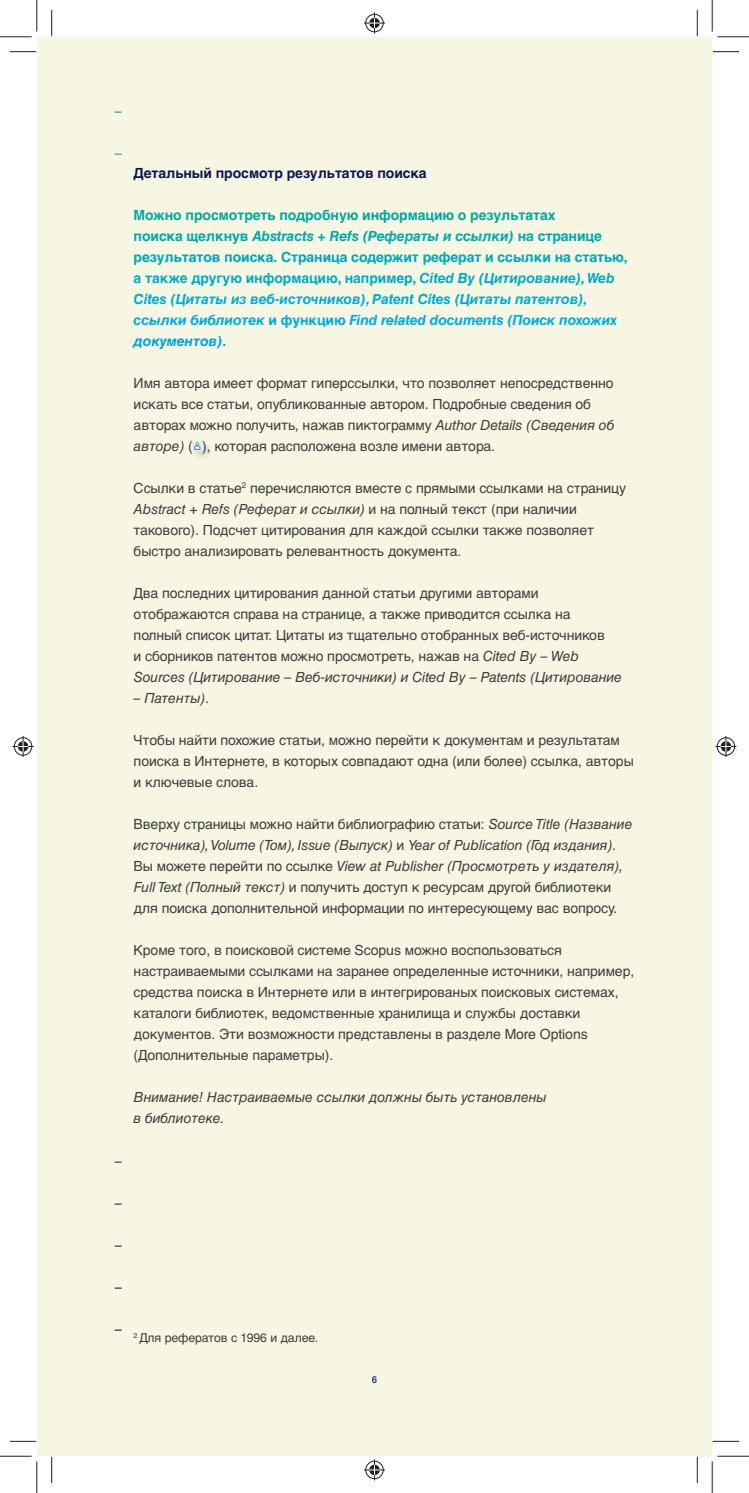
<style>
.page{position:relative;width:749px;height:1493px;background:#fff}
.page>*{position:absolute;margin:0;border:0;box-sizing:border-box;transform-origin:0 0}
.t1{font:14px/21px "Helvetica LTCYR";letter-spacing:-.005em;color:#3e3e3f}
.t2{font:700 14px/21px "Helvetica LTCYR";letter-spacing:-.005em;color:#0ab}
.t3{font:italic 14px/21px "Helvetica LTCYR";letter-spacing:-.005em;color:#3e3e3f}
.t4{font:700 14px "Helvetica LTCYR";letter-spacing:-.005em;color:#091855}
.t5{font:14px "Helvetica LTCYR";color:#00a491}
.t6{font:14px "Helvetica LTCYR";color:#00a499}
.t7{font:14px "Helvetica LTCYR";color:#182a63}
.t8{font:14px "Helvetica LTCYR";color:#14255d}
.t9{font:14px "Helvetica LTCYR";color:#0f2057}
.t10{font:14px "Helvetica LTCYR";color:#0b1b51}
.t11{font:14px "Helvetica LTCYR";color:#0a194e}
.t12{font:12.25px "Helvetica LTCYR";letter-spacing:-.005em;color:#3e3e3f}
.t13{font:700 9.62px "Helvetica LTCYR";color:#253f8e}
.s1{color:#00a99d}
.s2{color:#00a9a0}
.s3{color:#00a9a1}
.s4{color:#00a9ac}
.s5{color:#00aaaf}
.s6{font-style:italic;color:#00a9ab}
.s7{font-style:italic;color:#00aaaf}
.s8{font-style:italic;color:#00a9ac}
.s9{color:#00aabe}
.s10{color:#00aaba}
.s11{color:#00aabd}
.s12{color:#00abc9}
.s13{color:#00abc8}
.s14{font-style:italic;color:#00abc8}
.s15{font-style:italic;color:#00abc9}
.s16{font-style:italic;color:#00abd4}
.s17{font-style:italic;color:#00acd7}
.s18{font-style:italic;color:#00acd8}
.s19{font-style:italic;color:#00ade4}
.s20{font-style:italic;color:#00ade8}
.s21{color:#00ade7}
.s22{color:#00ade4}
.s23{font-style:italic;color:#00a9e9}
.s24{font-style:italic;color:#00aaea}
.s25{color:#00a6e6}
.s26{font-style:italic}
.s27{font-style:normal}
</style>
<div class="page">
<div style="left:697px;top:37px;width:14px;height:1418px;background:#f7f6e3"></div>
<div style="left:37px;top:37px;width:660px;height:1418px;background:#f7f6e3"></div>
<svg style="left:372px;top:1375px;width:4px;height:7px"></svg>
<div style="left:184px;top:440px;width:8px;height:14px;background:#f7f6e3"></div>
<img style="left:192px;top:440px;width:26px;height:27px">
<svg style="left:192px;top:440px;width:10px;height:14px"></svg>
<svg style="left:10px;top:51px;width:26px;height:1px"></svg>
<svg style="left:712px;top:51px;width:26px;height:1px"></svg>
<svg style="left:10px;top:1440px;width:26px;height:1px"></svg>
<svg style="left:713px;top:1440px;width:25px;height:1px"></svg>
<svg style="left:51px;top:10px;width:1px;height:26px"></svg>
<svg style="left:51px;top:1456px;width:1px;height:26px"></svg>
<svg style="left:696px;top:10px;width:1px;height:26px"></svg>
<svg style="left:696px;top:1456px;width:1px;height:26px"></svg>
<hr style="left:0;top:36px;width:32px;height:1px;background:#231f20">
<hr style="left:717px;top:36px;width:31px;height:1px;background:#231f20">
<hr style="left:0;top:1455px;width:32px;height:1px;background:#231f20">
<hr style="left:717px;top:1455px;width:31px;height:1px;background:#231f20">
<hr style="left:36px;top:0;width:1px;height:32px;background:#231f20">
<hr style="left:36px;top:1461px;width:1px;height:31px;background:#231f20">
<hr style="left:711px;top:0;width:1px;height:32px;background:#231f20">
<hr style="left:711px;top:1461px;width:1px;height:31px;background:#231f20">
<svg style="left:364px;top:13px;width:21px;height:21px"></svg>
<svg style="left:364px;top:1459px;width:21px;height:21px"></svg>
<svg style="left:13px;top:736px;width:21px;height:21px"></svg>
<svg style="left:715px;top:736px;width:21px;height:21px"></svg>
<p class="t5" style="left:115px;top:105px;width:8px">–</p>
<p class="t6" style="left:115px;top:147px;width:8px">–</p>
<p class="t4" style="left:133px;top:167px;width:294px">Детальный просмотр результатов поиска</p>
<p class="t2" style="left:133px;top:205px;width:495px"><span class="s1">М</span><span class="s2">ож</span><span class="s1">но просмотреть под</span><span class="s3">роб</span><span class="s1">ную инф</span><span class="s3">ор</span><span class="s1">мацию о результатах<br></span><span class="s4">поиска</span> <span class="s5">ще</span><span class="s4">лкнув</span> <span class="s6">Abstracts</span> <span class="s7">+</span> <span class="s6">Refs (Реф</span><span class="s8">ераты и ссыл</span><span class="s6">ки)</span> <span class="s5">на ст</span><span class="s4">ранице </span>результатов поиска<span class="s9">. С</span>траница содержит р<span class="s10">ефе</span>рат <span class="s11">и</span> ссылки <span class="s9">на ст</span>атью<span class="s9">, </span><span class="s12">а также другую</span> <span class="s13">инф</span><span class="s12">ормацию, например,</span> <span class="s14">Cited By (Ци</span><span class="s15">тирование</span><span class="s14">),Web </span><span class="s16">Cit</span><span class="s17">es</span> <span class="s16">(Ц</span><span class="s18">и</span><span class="s17">таты из веб-источнико</span><span class="s18">в),</span> <span class="s17">Pa</span><span class="s16">t</span><span class="s17">en</span><span class="s16">t Cit</span><span class="s17">e</span><span class="s18">s (</span><span class="s16">Ц</span><span class="s18">ит</span><span class="s17">аты патентов</span><span class="s16">)</span><span class="s18">, </span><span class="s19">ссылки</span> <span class="s20">би</span><span class="s19">блиотек</span> <span class="s21">и</span> <span class="s22">функцию</span> <span class="s19">Find related</span> <span class="s20">do</span><span class="s19">cuments (Поиск похожих </span><span class="s23">документо</span><span class="s24">в)</span><span class="s25">.</span></p>
<p class="t1" style="left:133px;top:373px;width:482px">Имя автора имеет формат гиперссылки, что позволяет непосредственно искать все статьи, опубликованные автором. Подробные сведения об авторах можно получить, нажав пиктограмму <span class="s26">Author Details (Сведения об авторе)</span> ( ), которая расположена возле имени автора.</p>
<p class="t1" style="left:133px;top:478px;width:493px">Ссылки в статье<sup>2</sup> перечисляются вместе с прямыми ссылками на страницу <span class="s26">Abstract + Refs (Реферат и ссылки)</span> и на полный текст (при наличии такового). Подсчет цитирования для каждой ссылки также позволяет быстро анализировать релевантность документа.</p>
<p class="t1" style="left:133px;top:583px;width:489px">Два последних цитирования данной статьи другими авторами отображаются справа на странице, а также приводится ссылка на полный список цитат. Цитаты из тщательно отобранных веб-источников<br>и сборников патентов можно просмотреть, нажав на <span class="s26">Cited By – Web Sources (Цитирование – Веб-источники) и Cited By – Patents (Цитирование</span></p>
<p class="t3" style="left:133px;top:688px;width:77px">– Патенты)<span class="s27">.</span></p>
<p class="t1" style="left:133px;top:730px;width:501px">Чтобы найти похожие статьи, можно перейти к документам и результатам поиска в Интернете, в которых совпадают одна (или более) ссылка, авторы и ключевые слова.</p>
<p class="t1" style="left:133px;top:814px;width:500px">Вверху страницы можно найти библиографию статьи: <span class="s26">Source Title (Название источника), Volume (Том), Issue (Выпуск)</span> и <span class="s26">Year of Publication (Год издания)</span>.<br>Вы можете перейти по ссылке <span class="s26">View at Publisher (Просмотреть у издателя), Full Text (Полный текст)</span> и получить доступ к ресурсам другой библиотеки для поиска дополнительной информации по интересующему вас вопросу.</p>
<p class="t1" style="left:133px;top:940px;width:502px">Кроме того, в поисковой системе Scopus можно воспользоваться настраиваемыми ссылками на заранее определенные источники, например, средства поиска в Интернете или в интегрированых поисковых системах, каталоги библиотек, ведомственные хранилища и службы доставки документов. Эти возможности представлены в разделе More Options (Дополнительные параметры).</p>
<p class="t3" style="left:133px;top:1087px;width:414px">Внимание! Настраиваемые ссылки должны быть установлены в библиотеке.</p>
<p class="t7" style="left:115px;top:1155px;width:8px">–</p>
<p class="t8" style="left:115px;top:1197px;width:8px">–</p>
<p class="t9" style="left:115px;top:1239px;width:8px">–</p>
<p class="t10" style="left:115px;top:1281px;width:8px">–</p>
<p class="t11" style="left:115px;top:1323px;width:8px">–</p>
<p class="t12" style="left:133px;top:1332px;width:186px"><sup>2</sup> Для рефератов с 1996 и далее.</p>
<p class="t13" style="left:371px;top:1375px;width:7px">6</p>
</div>
